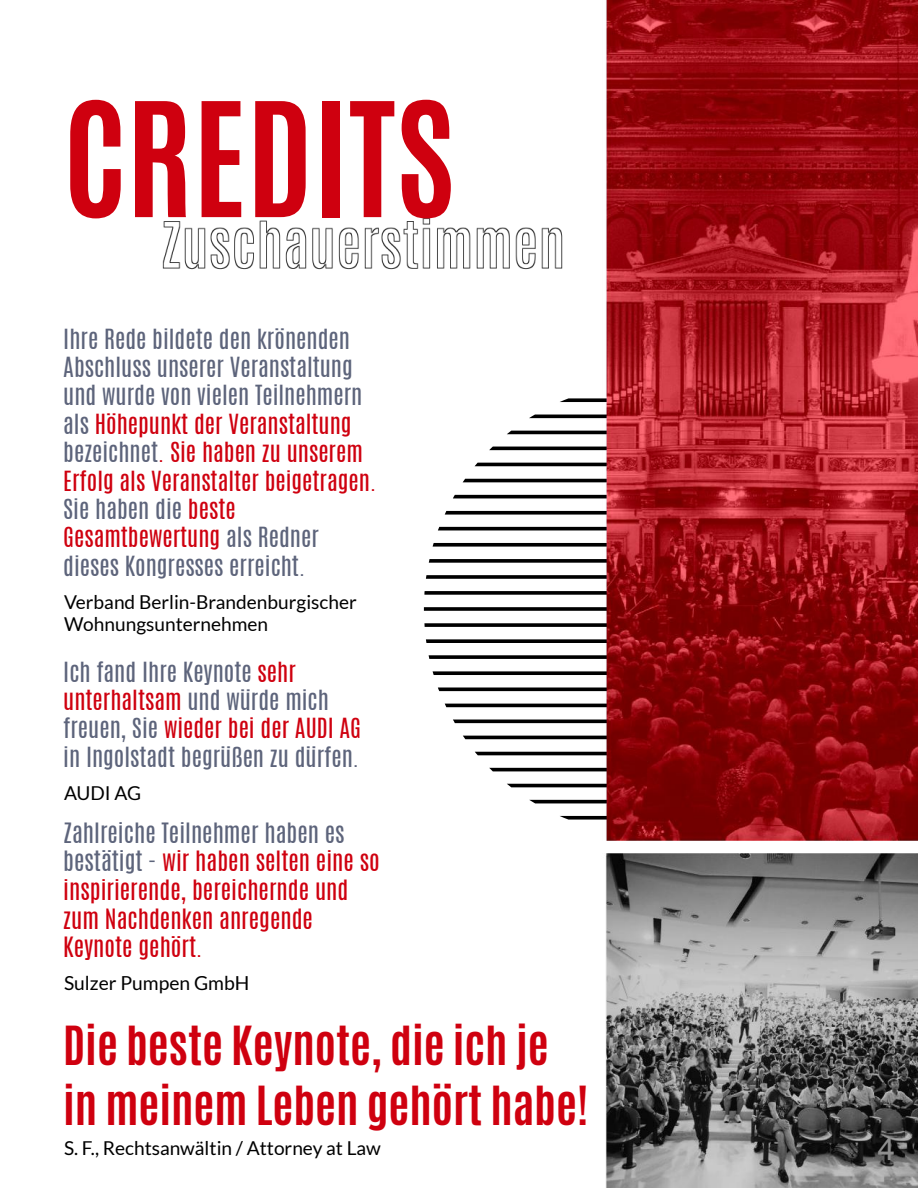
<style>
.page{position:relative;width:918px;height:1188px;background:#fff}
.page>*{position:absolute;margin:0;border:0;box-sizing:border-box;transform-origin:0 0}
.t1{font:700 135px "Antonio";color:#cf000f}
.t2{font:700 45px/59.7px "Antonio";color:#cf000f}
.t3{font:31.5px "Arial";color:#8f8f8f}
.t4{font:23.85px/28.7px "Antonio";color:#cf000f}
.t5{font:23.7px/28.3px "Antonio";color:#5d647b}
.t6{font:19.35px "Lato";color:#000}
.t7{font:19.2px/22.5px "Lato";color:#000}
.s1{color:#cf000f}
.s2{color:#5d647b}
</style>
<div class="page">
<img style="left:605px;top:854px;width:313px;height:334px">
<img style="left:423px;top:0;width:495px;height:841px">
<img style="left:162px;top:206px;width:405px;height:78px">
<h1 class="t1" style="left:63px;top:63px;width:393px">CREDITS</h1>
<p class="t5" style="left:63px;top:327px;width:314px">Ihre Rede bildete den krönenden<br>Abschluss unserer Veranstaltung und wurde von vielen Teilnehmern als <span class="s1">Höhepunkt der Veranstaltung </span>bezeichnet<span class="s1">. Sie haben zu unserem<br>Erfolg als Veranstalter beigetragen.<br></span>Sie haben die <span class="s1">beste<br>Gesamtbewertung</span> als Redner dieses Kongresses erreicht.</p>
<p class="t7" style="left:64px;top:590px;width:294px">Verband Berlin-Brandenburgischer<br>Wohnungsunternehmen</p>
<p class="t5" style="left:63px;top:660px;width:299px">Ich fand Ihre Keynote <span class="s1">sehr unterhaltsam</span> und würde mich freuen, Sie <span class="s1">wieder bei der AUDI AG </span>in Ingolstadt begrüßen zu dürfen.</p>
<p class="t7" style="left:64px;top:781px;width:79px">AUDI AG</p>
<p class="t4" style="left:63px;top:821px;width:318px"><span class="s2">Zahlreiche Teilnehmer haben es bestätigt -</span> wir haben selten eine so inspirierende, bereichernde und zum Nachdenken anregende<br>Keynote gehört.</p>
<p class="t6" style="left:64px;top:971px;width:187px">Sulzer Pumpen GmbH</p>
<h2 class="t2" style="left:63px;top:1017px;width:527px">Die beste Keynote, die ich je in meinem Leben gehört habe!</h2>
<p class="t7" style="left:64px;top:1137px;width:318px">S. F., Rechtsanwältin / Attorney at Law</p>
<h3 class="t3" style="left:878px;top:1131px;width:19px">4</h3>
</div>
